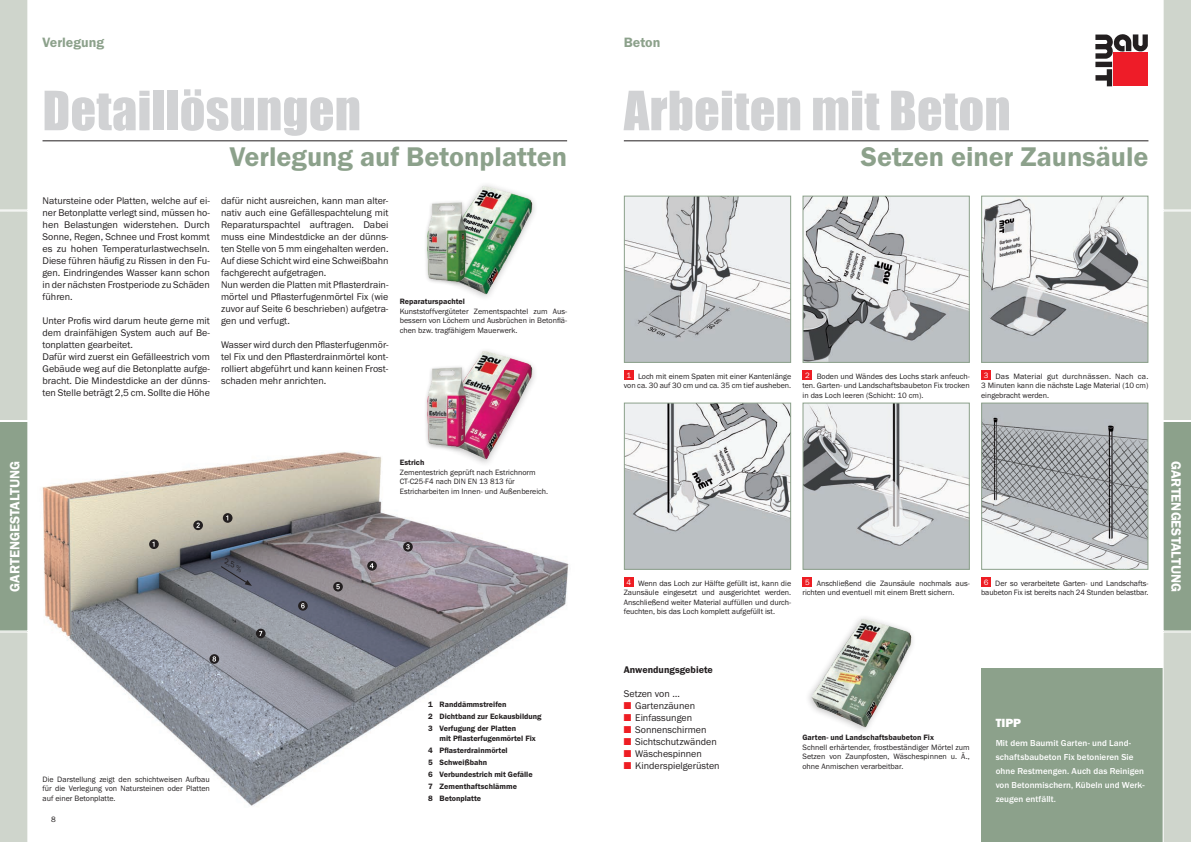
<style>
.page{position:relative;width:1191px;height:842px;background:#fff}
.page>*{position:absolute;margin:0;border:0;box-sizing:border-box;transform-origin:0 0}
.t1{font:50px "Impact";letter-spacing:.005em;color:#d1d2d4}
.t2{font:28px "BM Franklin Gothic URW Dem";color:#8ca18b}
.t3{font:14px "BM Franklin Gothic URW Dem";color:#fff}
.t4{font:14px "BM Franklin Gothic URW Dem";color:#8ca18b}
.t5{font:12.3px "BM Franklin Gothic URW Hea";color:#fff}
.t6{font:10px/12px "BM Franklin Gothic URW Boo";color:#231f20;text-align:justify}
.t7{font:10px "BM Franklin Gothic URW Dem";color:#231f20}
.t8{font:500 9px/14px "BM Franklin Gothic URW";letter-spacing:.005em;color:#fff}
.t9{font:8px/9.6px "BM Franklin Gothic URW Boo";letter-spacing:-.005em;color:#231f20;text-align:justify}
.t10{font:8px/12px "BM Franklin Gothic URW Dem";color:#231f20}
.t11{font:italic 8px "BM Franklin Gothic URW Boo";color:#231f20}
.s1{color:#fff}
.s2{color:#ee1d23}
</style>
<div class="page">
<div style="left:981px;top:668px;width:181px;height:174px;background:#8ca18b"></div>
<img style="left:42px;top:452px;width:527px;height:354px">
<div style="left:1113px;top:53px;width:34px;height:33px;background:#ee1c28"></div>
<svg style="left:1095px;top:34px;width:52px;height:25px"></svg>
<div style="left:1095px;top:62px;width:17px;height:5px;background:#231f20"></div>
<svg style="left:1095px;top:69px;width:17px;height:17px"></svg>
<hr style="left:624px;top:140px;width:524px;height:1px;background:#231f20">
<svg style="left:0;top:0;width:28px;height:842px;background:#c0c9bd"></svg>
<svg style="left:1162px;top:0;width:29px;height:842px;background:#c1cbbf"></svg>
<img style="left:626px;top:198px;width:163px;height:163px">
<div style="left:624px;top:196px;width:167px;height:167px;border:1px solid #8ca18b"></div>
<img style="left:626px;top:405px;width:163px;height:163px">
<div style="left:624px;top:403px;width:167px;height:167px;border:1px solid #8ca18b"></div>
<img style="left:804px;top:198px;width:163px;height:163px">
<div style="left:802px;top:196px;width:167px;height:167px;border:1px solid #8ca18b"></div>
<img style="left:804px;top:405px;width:163px;height:163px">
<div style="left:802px;top:403px;width:167px;height:167px;border:1px solid #8ca18b"></div>
<img style="left:983px;top:198px;width:163px;height:163px">
<div style="left:981px;top:196px;width:167px;height:167px;border:1px solid #8ca18b"></div>
<img style="left:983px;top:405px;width:163px;height:163px">
<div style="left:981px;top:403px;width:167px;height:167px;border:1px solid #8ca18b"></div>
<hr style="left:43px;top:140px;width:524px;height:1px;background:#231f20">
<svg style="left:149px;top:539px;width:10px;height:10px"></svg>
<svg style="left:223px;top:513px;width:9px;height:10px"></svg>
<svg style="left:193px;top:520px;width:10px;height:10px"></svg>
<svg style="left:209px;top:654px;width:10px;height:10px"></svg>
<svg style="left:256px;top:629px;width:9px;height:9px"></svg>
<svg style="left:298px;top:601px;width:10px;height:10px"></svg>
<svg style="left:333px;top:582px;width:10px;height:9px"></svg>
<svg style="left:367px;top:561px;width:10px;height:10px"></svg>
<svg style="left:403px;top:542px;width:10px;height:10px"></svg>
<svg style="left:220px;top:565px;width:32px;height:21px"></svg>
<div style="left:624px;top:370px;width:10px;height:10px;background:#ee1d23"></div>
<div style="left:802px;top:370px;width:10px;height:10px;background:#ee1d23"></div>
<div style="left:981px;top:370px;width:10px;height:10px;background:#ee1d23"></div>
<div style="left:624px;top:577px;width:10px;height:10px;background:#ee1d23"></div>
<div style="left:802px;top:577px;width:10px;height:10px;background:#ee1d23"></div>
<div style="left:981px;top:577px;width:10px;height:10px;background:#ee1d23"></div>
<img style="left:808px;top:618px;width:105px;height:111px">
<img style="left:458px;top:185px;width:77px;height:111px">
<img style="left:426px;top:198px;width:68px;height:88px">
<div style="left:426px;top:346px;width:112px;height:121px;background:#fff"></div>
<img style="left:424px;top:351px;width:118px;height:111px">
<img style="left:424px;top:364px;width:70px;height:87px">
<h3 class="t4" style="left:43px;top:34px;width:63px">Verlegung</h3>
<h1 class="t1" style="left:43px;top:80px;width:320px">Detaillösungen</h1>
<h2 class="t2" style="left:230px;top:140px;width:339px">Verlegung auf Betonplatten</h2>
<p class="t6" style="left:43px;top:195px;width:169px">Natursteine oder Platten, welche auf ei&shy;ner Betonplatte verlegt sind, müssen ho&shy;hen Belastungen widerstehen. Durch Sonne, Regen, Schnee und Frost kommt es zu hohen Temperaturlastwechseln.<br>Diese führen häufig zu Rissen in den Fu&shy;gen. Eindringendes Wasser kann schon in der nächsten Frostperiode zu Schäden führen.</p>
<p class="t6" style="left:43px;top:315px;width:169px;text-align:left">Unter Profis wird darum heute gerne mit dem drainfähigen System auch auf Be&shy;tonplatten gearbeitet.<br>Dafür wird zuerst ein Gefälleestrich vom Gebäude weg auf die Betonplatte aufge&shy;bracht. Die Mindestdicke an der dünns&shy;ten Stelle beträgt 2,5 cm. Sollte die Höhe</p>
<p class="t6" style="left:221px;top:195px;width:169px;text-align:left">dafür nicht ausreichen, kann man alter&shy;nativ auch eine Gefällespachtelung mit Reparaturspachtel auftragen. Dabei muss eine Mindestdicke an der dünns&shy;ten Stelle von 5 mm eingehalten werden.<br>Auf diese Schicht wird eine Schweißbahn fachgerecht aufgetragen.<br>Nun werden die Platten mit Pflasterdrain&shy;mörtel und Pflasterfugenmörtel Fix (wie zuvor auf Seite 6 beschrieben) aufgetra&shy;gen und verfugt.</p>
<p class="t6" style="left:221px;top:339px;width:169px">Wasser wird durch den Pflasterfugenmör&shy;tel Fix und den Pflasterdrainmörtel kont&shy;rolliert abgeführt und kann keinen Frost&shy;schaden mehr anrichten.</p>
<p class="t10" style="left:400px;top:295px;width:67px">Reparaturspachtel</p>
<p class="t9" style="left:400px;top:306px;width:169px">Kunststoffvergüteter Zementspachtel zum Aus&shy;bessern von Löchern und Ausbrüchen in Betonflä&shy;chen bzw. tragfähigem Mauerwerk.</p>
<h3 class="t4" style="left:624px;top:34px;width:38px">Beton</h3>
<h1 class="t1" style="left:624px;top:80px;width:388px">Arbeiten mit Beton</h1>
<h2 class="t2" style="left:861px;top:140px;width:289px">Setzen einer Zaunsäule</h2>
<p class="t9" style="left:624px;top:371px;width:169px;text-align:center"><span class="s1">1</span> Loch mit einem Spaten mit einer Kantenlänge von ca. 30 auf 30 cm und ca. 35 cm tief ausheben.</p>
<p class="t9" style="left:802px;top:371px;width:169px;text-indent:3px"><span class="s1">2</span> Boden und Wändes des Lochs stark anfeuch&shy;ten. Garten- und Landschaftsbaubeton Fix trocken in das Loch leeren (Schicht: 10 cm).</p>
<p class="t9" style="left:981px;top:371px;width:169px;text-indent:3px"><span class="s1">3</span> Das Material gut durchnässen. Nach ca.<br>3 Minuten kann die nächste Lage Material (10 cm) eingebracht werden.</p>
<p class="t10" style="left:400px;top:456px;width:26px">Estrich</p>
<p class="t9" style="left:400px;top:467px;width:150px;text-align:left">Zementestrich geprüft nach Estrichnorm<br>CT-C25-F4 nach DIN EN 13 813 für<br>Estricharbeiten im Innen- und Außenbereich.</p>
<h3 class="t3" style="left:6px;top:592px;width:132px;rotate:-90deg">GARTENGESTALTUNG</h3>
<h3 class="t3" style="left:1184px;top:461px;width:132px;rotate:90deg">GARTENGESTALTUNG</h3>
<p class="t11" style="left:228px;top:556px;width:21px;rotate:29deg">2,5 %</p>
<p class="t9" style="left:624px;top:578px;width:169px;text-indent:3px"><span class="s1">4</span> Wenn das Loch zur Hälfte gefüllt ist, kann die Zaunsäule eingesetzt und ausgerichtet werden.<br>Anschließend weiter Material auffüllen und durch&shy;feuchten, bis das Loch komplett aufgefüllt ist.</p>
<p class="t9" style="left:802px;top:578px;width:169px;text-indent:3px"><span class="s1">5</span> Anschließend die Zaunsäule nochmals aus&shy;richten und eventuell mit einem Brett sichern.</p>
<p class="t9" style="left:981px;top:578px;width:169px;text-align:center"><span class="s1">6</span> Der so verarbeitete Garten- und Landschafts&shy;baubeton Fix ist bereits nach 24 Stunden belastbar.</p>
<p class="t9" style="left:43px;top:774px;width:169px">Die Darstellung zeigt den schichtweisen Aufbau für die Verlegung von Natursteinen oder Platten auf einer Betonplatte.</p>
<p class="t9" style="left:51px;top:815px;width:6px">8</p>
<p class="t10" style="left:428px;top:698px;width:115px">1 Randdämmstreifen<br>2 Dichtband zur Eckausbildung<br>3 Verfugung der Platten</p>
<p class="t10" style="left:428px;top:732px;width:109px;text-indent:11px">mit Pflasterfugenmörtel Fix<br>4 Pflasterdrainmörtel<br>5 Schweißbahn<br>6 Verbundestrich mit Gefälle<br>7 Zementhaftschlämme<br>8 Betonplatte</p>
<p class="t7" style="left:624px;top:663px;width:90px">Anwendungsgebiete</p>
<p class="t6" style="left:624px;top:688px;width:57px">Setzen von …</p>
<p class="t6" style="left:624px;top:700px;width:73px"><span class="s2">■</span> Gartenzäunen</p>
<p class="t6" style="left:624px;top:712px;width:70px"><span class="s2">■</span> Einfassungen</p>
<p class="t6" style="left:624px;top:724px;width:84px"><span class="s2">■</span> Sonnenschirmen</p>
<p class="t6" style="left:624px;top:736px;width:94px"><span class="s2">■</span> Sichtschutzwänden</p>
<p class="t6" style="left:624px;top:748px;width:80px"><span class="s2">■</span> Wäschespinnen</p>
<p class="t6" style="left:624px;top:760px;width:97px"><span class="s2">■</span> Kinderspielgerüsten</p>
<p class="t10" style="left:802px;top:732px;width:133px">Garten- und Landschaftsbaubeton Fix</p>
<p class="t9" style="left:802px;top:742px;width:169px">Schnell erhärtender, frostbeständiger Mörtel zum Setzen von Zaunpfosten, Wäschespinnen u. Ä., ohne Anmischen verarbeitbar.</p>
<p class="t5" style="left:995px;top:714px;width:27px">TIPP</p>
<p class="t8" style="left:995px;top:736px;width:150px">Mit dem Baumit Garten- und Land&shy;schaftsbaubeton Fix betonieren Sie ohne Restmengen. Auch das Reinigen von Betonmischern, Kübeln und Werk&shy;zeugen entfällt.</p>
</div>
